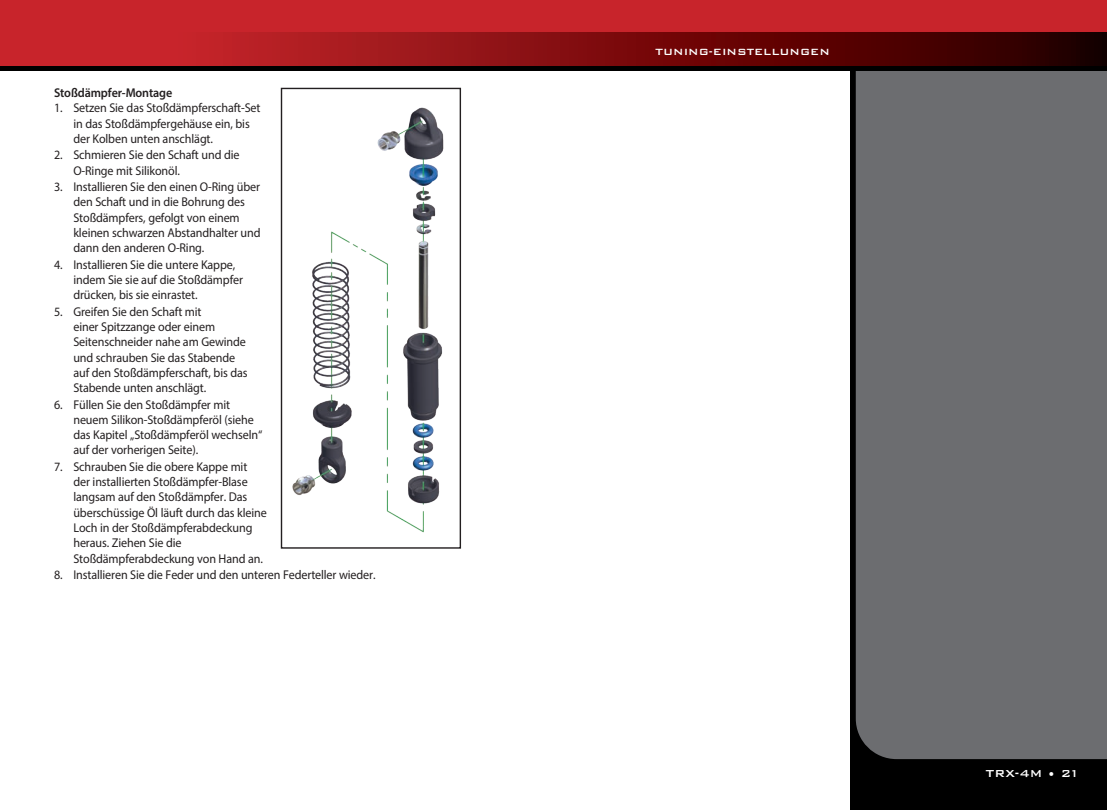
<style>
.page{position:relative;width:1107px;height:810px;background:#fff}
.page>*{position:absolute;margin:0;border:0;box-sizing:border-box;transform-origin:0 0}
.t1{font:500 13.5px "Bank Gothic BT";color:#fff}
.t2{font:12.75px/15.3px "Myriad Pro";letter-spacing:-.01em;color:#231f20;scale:.95 1}
.t3{font:600 12.75px "Myriad Pro";letter-spacing:-.01em;color:#231f20;scale:.95 1}
.t4{font:500 12px "Bank Gothic BT";color:#fff}
</style>
<div class="page">
<div style="left:850px;top:13px;width:257px;height:797px;background:#000"></div>
<div style="left:856px;top:71px;width:251px;height:688px;background:#6c6d70"></div>
<div style="left:0;top:0;width:1107px;height:70px;background:#000"></div>
<div style="left:0;top:0;width:1107px;height:51px;background:#c8242b"></div>
<svg style="left:0;top:32px;width:1107px;height:34px;background:#831013"></svg>
<img style="left:292px;top:107px;width:152px;height:426px">
<div style="left:281px;top:88px;width:180px;height:461px;border:1px solid #231f20"></div>
<p class="t3" style="left:54px;top:85px;width:126px">Stoßdämpfer-Montage</p>
<p class="t2" style="left:73px;top:100px;width:199px;text-indent:-19px">1. Setzen Sie das Stoßdämpferschaft-Set in das Stoßdämpfergehäuse ein, bis der Kolben unten anschlägt.</p>
<p class="t2" style="left:73px;top:147px;width:176px;text-indent:-19px">2. Schmieren Sie den Schaft und die<br>O-Ringe mit Silikonöl.</p>
<p class="t2" style="left:73px;top:179px;width:198px;text-indent:-19px">3. Installieren Sie den einen O-Ring über den Schaft und in die Bohrung des Stoßdämpfers, gefolgt von einem kleinen schwarzen Abstandhalter und dann den anderen O-Ring.</p>
<p class="t2" style="left:73px;top:257px;width:180px;text-indent:-19px">4. Installieren Sie die untere Kappe, indem Sie sie auf die Stoßdämpfer drücken, bis sie einrastet.</p>
<p class="t2" style="left:73px;top:304px;width:185px;text-indent:-19px">5. Greifen Sie den Schaft mit<br>einer Spitzzange oder einem<br>Seitenschneider nahe am Gewinde und schrauben Sie das Stabende auf den Stoßdämpferschaft, bis das<br>Stabende unten anschlägt.</p>
<p class="t2" style="left:73px;top:396px;width:200px;text-indent:-19px">6. Füllen Sie den Stoßdämpfer mit neuem Silikon-Stoßdämpferöl (siehe das Kapitel „Stoßdämpferöl wechseln“ auf der vorherigen Seite).</p>
<p class="t2" style="left:73px;top:459px;width:205px;text-indent:-19px">7. Schrauben Sie die obere Kappe mit der installierten Stoßdämpfer-Blase langsam auf den Stoßdämpfer. Das überschüssige Öl läuft durch das kleine Loch in der Stoßdämpferabdeckung heraus. Ziehen Sie die Stoßdämpferabdeckung von Hand an.</p>
<p class="t2" style="left:54px;top:567px;width:340px">8. Installieren Sie die Feder und den unteren Federteller wieder.</p>
<p class="t4" style="left:656px;top:45px;width:176px">TUNING-EINSTELLUNGEN</p>
<p class="t1" style="left:986px;top:767px;width:95px">TRX-4M • 21</p>
</div>
